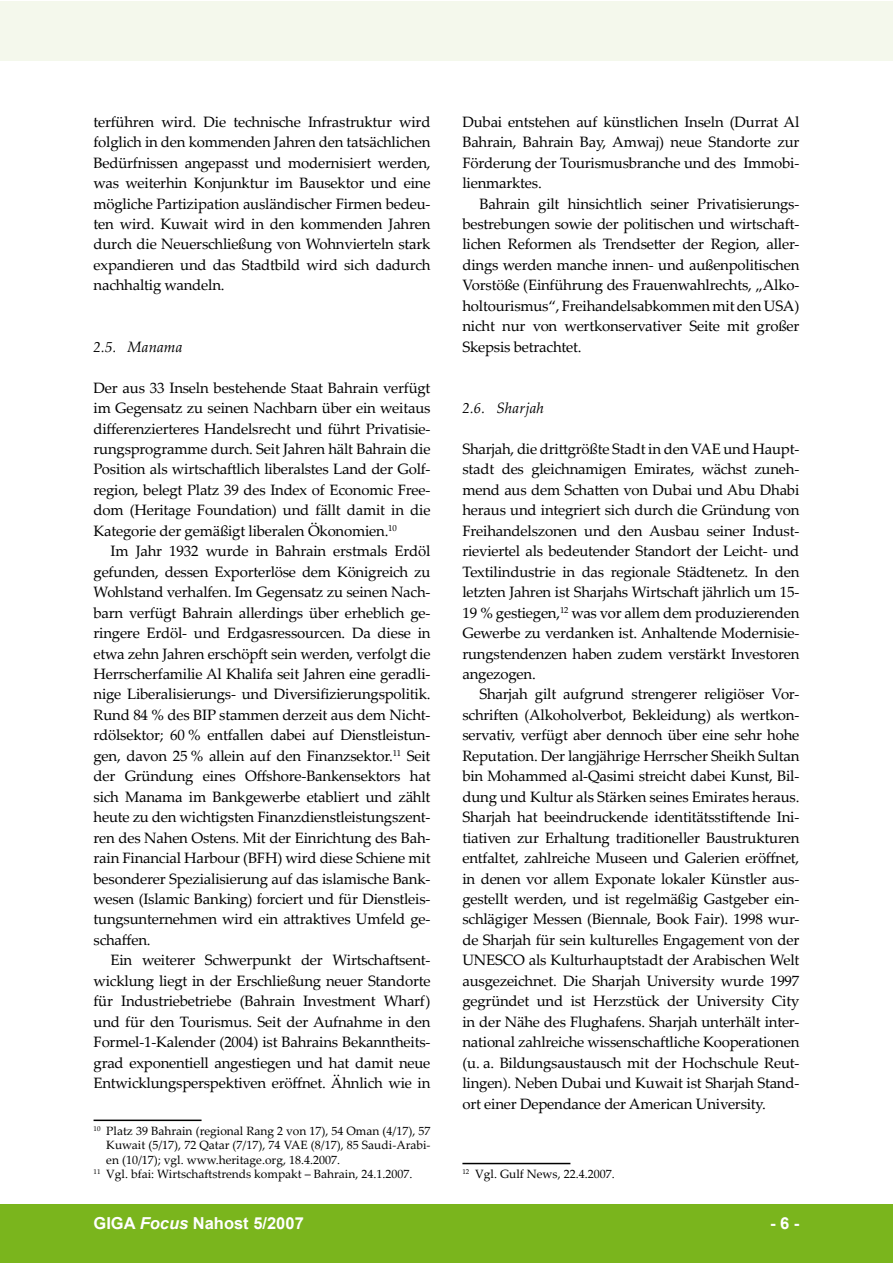
<style>
.page{position:relative;width:893px;height:1263px;background:#fff}
.page>*{position:absolute;margin:0;border:0;box-sizing:border-box;transform-origin:0 0}
.t1{font:700 16.5px "Arial";color:#fff}
.t2{font:15px/20.4px "Palatino Linotype";letter-spacing:-.015em;color:#000;text-align:justify}
.t3{font:italic 15px "Palatino Linotype";letter-spacing:.01em;color:#000}
.t4{font:12px "Palatino Linotype";color:#000}
.s1{font-style:italic}
</style>
<div class="page">
<div style="left:0;top:1204px;width:893px;height:59px;background:#7ab51d"></div>
<div style="left:0;top:1px;width:893px;height:59px;background:#f4f8ec"></div>
<hr style="left:94px;top:1119px;width:108px;height:2px;background:#000">
<hr style="left:462px;top:1163px;width:108px;height:1px;background:#000">
<p class="t2" style="left:94px;top:111px;width:339px">terführen wird. Die technische Infrastruktur wird folglich in den kommenden Jahren den tatsächlichen Bedürfnissen angepasst und modernisiert werden, was weiterhin Konjunktur im Bausektor und eine mögliche Partizipation ausländischer Firmen bedeu&shy;ten wird. Kuwait wird in den kommenden Jahren durch die Neuerschließung von Wohnvierteln stark expandieren und das Stadtbild wird sich dadurch nachhaltig wandeln.</p>
<p class="t3" style="left:94px;top:336px;width:90px">2.5. Manama</p>
<p class="t2" style="left:94px;top:377px;width:338px">Der aus 33 Inseln bestehende Staat Bahrain verfügt im Gegensatz zu seinen Nachbarn über ein weitaus differenzierteres Handelsrecht und führt Privatisie&shy;rungsprogramme durch. Seit Jahren hält Bahrain die Position als wirtschaftlich liberalstes Land der Golf&shy;region, belegt Platz 39 des Index of Economic Free&shy;dom (Heritage Foundation) und fällt damit in die Kategorie der gemäßigt liberalen Ökonomien.<sup>10</sup></p>
<p class="t2" style="left:94px;top:540px;width:339px;text-indent:17px">Im Jahr 1932 wurde in Bahrain erstmals Erdöl gefunden, dessen Exporterlöse dem Königreich zu Wohlstand verhalfen. Im Gegensatz zu seinen Nach&shy;barn verfügt Bahrain allerdings über erheblich ge&shy;ringere Erdöl- und Erdgasressourcen. Da diese in etwa zehn Jahren erschöpft sein werden, verfolgt die Herrscherfamilie Al Khalifa seit Jahren eine geradli&shy;nige Liberalisierungs- und Diversifizierungspolitik.<br>Rund 84 % des BIP stammen derzeit aus dem Nicht&shy;rdölsektor; 60 % entfallen dabei auf Dienstleistun&shy;gen, davon 25 % allein auf den Finanzsektor.<sup>11</sup> Seit der Gründung eines Offshore-Bankensektors hat sich Manama im Bankgewerbe etabliert und zählt heute zu den wichtigsten Finanzdienstleistungszent&shy;ren des Nahen Ostens. Mit der Einrichtung des Bah&shy;rain Financial Harbour (BFH) wird diese Schiene mit besonderer Spezialisierung auf das islamische Bank&shy;wesen (Islamic Banking) forciert und für Dienstleis&shy;tungsunternehmen wird ein attraktives Umfeld ge&shy;schaffen.</p>
<p class="t2" style="left:94px;top:949px;width:338px;text-indent:17px">Ein weiterer Schwerpunkt der Wirtschaftsent&shy;wicklung liegt in der Erschließung neuer Standorte für Industriebetriebe (Bahrain Investment Wharf) und für den Tourismus. Seit der Aufnahme in den Formel-1-Kalender (2004) ist Bahrains Bekanntheits&shy;grad exponentiell angestiegen und hat damit neue Entwicklungsperspektiven eröffnet. Ähnlich wie in</p>
<p class="t4" style="left:94px;top:1122px;width:338px"><sup>10</sup> Platz 39 Bahrain (regional Rang 2 von 17), 54 Oman (4/17), 57</p>
<p class="t4" style="left:106px;top:1136px;width:326px">Kuwait (5/17), 72 Qatar (7/17), 74 VAE (8/17), 85 Saudi-Arabi-</p>
<p class="t4" style="left:106px;top:1151px;width:235px">en (10/17); vgl. www.heritage.org, 18.4.2007.</p>
<p class="t4" style="left:94px;top:1165px;width:320px"><sup>11</sup> Vgl. bfai: Wirtschaftstrends kompakt – Bahrain, 24.1.2007.</p>
<p class="t2" style="left:462px;top:111px;width:338px">Dubai entstehen auf künstlichen Inseln (Durrat Al Bahrain, Bahrain Bay, Amwaj) neue Standorte zur Förderung der Tourismusbranche und des Immobi&shy;lienmarktes.</p>
<p class="t2" style="left:462px;top:193px;width:338px;text-indent:17px">Bahrain gilt hinsichtlich seiner Privatisierungs&shy;bestrebungen sowie der politischen und wirtschaft&shy;lichen Reformen als Trendsetter der Region, aller&shy;dings werden manche innen- und außenpolitischen Vorstöße (Einführung des Frauenwahlrechts, „Alko&shy;holtourismus“, Freihandelsabkommen mit den USA) nicht nur von wertkonservativer Seite mit großer Skepsis betrachtet.</p>
<p class="t3" style="left:462px;top:397px;width:83px">2.6. Sharjah</p>
<p class="t2" style="left:462px;top:438px;width:339px">Sharjah, die drittgrößte Stadt in den VAE und Haupt&shy;stadt des gleichnamigen Emirates, wächst zuneh&shy;mend aus dem Schatten von Dubai und Abu Dhabi heraus und integriert sich durch die Gründung von Freihandelszonen und den Ausbau seiner Indust&shy;rieviertel als bedeutender Standort der Leicht- und Textilindustrie in das regionale Städtenetz. In den letzten Jahren ist Sharjahs Wirtschaft jährlich um 15- 19 % gestiegen,<sup>12</sup> was vor allem dem produzierenden Gewerbe zu verdanken ist. Anhaltende Modernisie&shy;rungstendenzen haben zudem verstärkt Investoren angezogen.</p>
<p class="t2" style="left:462px;top:684px;width:338px;text-indent:17px">Sharjah gilt aufgrund strengerer religiöser Vor&shy;schriften (Alkoholverbot, Bekleidung) als wertkon&shy;servativ, verfügt aber dennoch über eine sehr hohe Reputation. Der langjährige Herrscher Sheikh Sultan bin Mohammed al-Qasimi streicht dabei Kunst, Bil&shy;dung und Kultur als Stärken seines Emirates heraus.<br>Sharjah hat beeindruckende identitätsstiftende Ini&shy;tiativen zur Erhaltung traditioneller Baustrukturen entfaltet, zahlreiche Museen und Galerien eröffnet, in denen vor allem Exponate lokaler Künstler aus&shy;gestellt werden, und ist regelmäßig Gastgeber ein&shy;schlägiger Messen (Biennale, Book Fair). 1998 wur&shy;de Sharjah für sein kulturelles Engagement von der UNESCO als Kulturhauptstadt der Arabischen Welt ausgezeichnet. Die Sharjah University wurde 1997 gegründet und ist Herzstück der University City in der Nähe des Flughafens. Sharjah unterhält inter&shy;national zahlreiche wissenschaftliche Kooperationen (u. a. Bildungsaustausch mit der Hochschule Reut&shy;lingen). Neben Dubai und Kuwait ist Sharjah Stand&shy;ort einer Dependance der American University.</p>
<p class="t4" style="left:462px;top:1165px;width:154px"><sup>12</sup> Vgl. Gulf News, 22.4.2007.</p>
<p class="t1" style="left:94px;top:1212px;width:212px">GIGA <span class="s1">Focus</span> Nahost 5/2007</p>
<p class="t1" style="left:770px;top:1212px;width:31px">- -</p>
</div>
